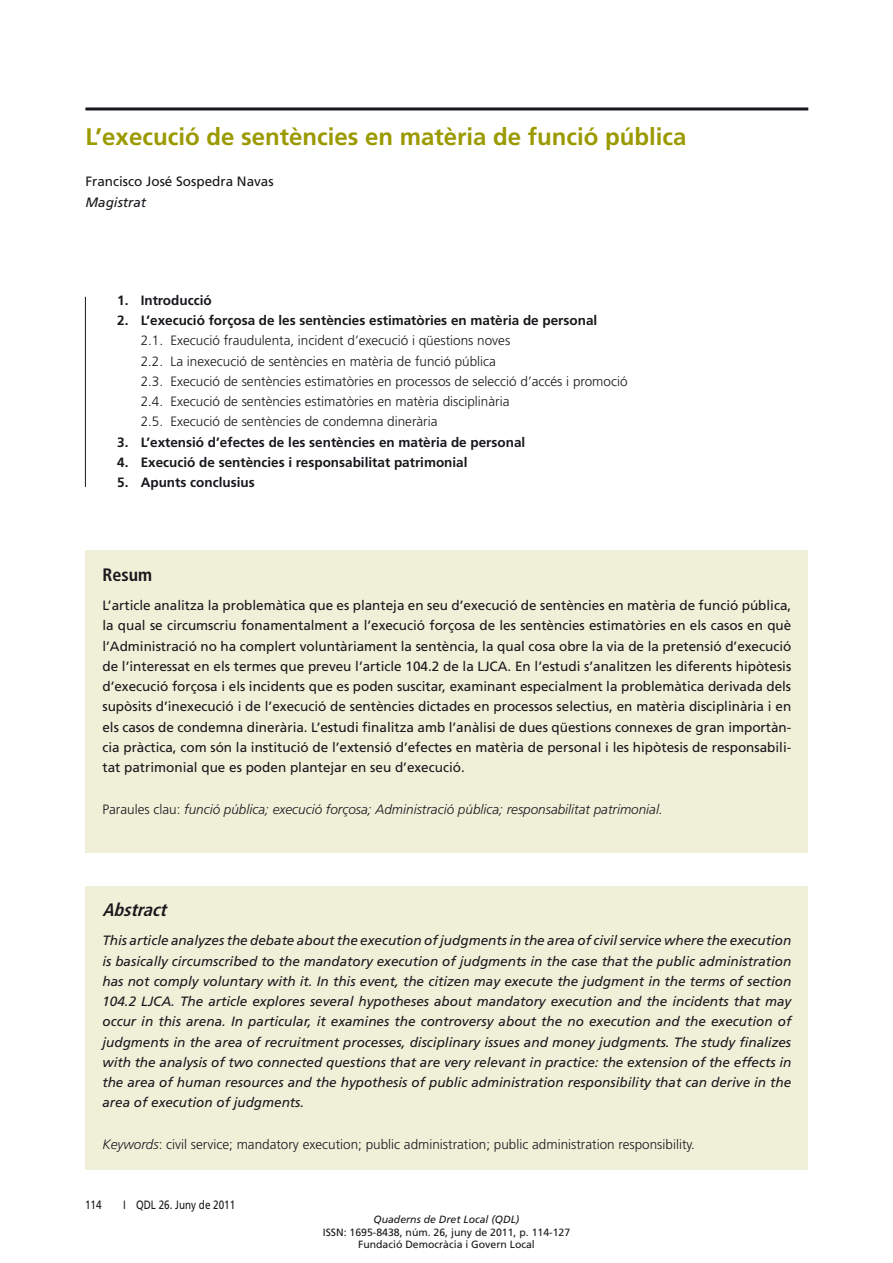
<style>
.page{position:relative;width:893px;height:1263px;background:#fff}
.page>*{position:absolute;margin:0;border:0;box-sizing:border-box;transform-origin:0 0}
.t1{font:700 24px "Frutiger";color:#9b9a01}
.t2{font:italic 700 condensed 18px "Frutiger";color:#1a171c}
.t3{font:700 condensed 18px "Frutiger";color:#1a171c}
.t4{font:13.5px/20.2px "Frutiger";color:#1a171c}
.t5{font:italic 13.5px/20.2px "Frutiger";color:#1a171c;text-align:justify}
.t6{font:300 13.5px/20.2px "Frutiger";color:#1a171c}
.t7{font:700 13.5px "Frutiger";color:#1a171c}
.t8{font:italic 300 13.5px "Frutiger";color:#1a171c}
.t9{font:12.15px "Frutiger";color:#1a171c;scale:.82 1}
.t10{font:10.5px/12.6px "Frutiger";color:#1a171c;text-align:center}
.s1{font-style:italic}
.s2{font-weight:700}
.s3{font-style:normal}
</style>
<div class="page">
<hr style="left:85px;top:107px;width:723px;height:3px;background:#1a171c">
<hr style="left:85px;top:297px;width:1px;height:190px;background:#1a171c">
<div style="left:85px;top:550px;width:723px;height:303px;background:#f0f0d9"></div>
<div style="left:85px;top:885px;width:723px;height:284px;background:#f0f0d9"></div>
<p class="t1" style="left:85px;top:122px;width:603px">L’execució de sentències en matèria de funció pública</p>
<p class="t4" style="left:85px;top:171px;width:190px">Francisco José Sospedra Navas<br><span class="s1">Magistrat</span></p>
<p class="t7" style="left:117px;top:292px;width:96px">1. Introducció</p>
<p class="t6" style="left:141px;top:310px;width:488px;text-indent:-23px"><span class="s2">2. L’execució forçosa de les sentències estimatòries en matèria de personal<br></span>2.1. Execució fraudulenta, incident d’execució i qüestions noves<br>2.2. La inexecució de sentències en matèria de funció pública<br>2.3. Execució de sentències estimatòries en processos de selecció d’accés i promoció 2.4. Execució de sentències estimatòries en matèria disciplinària<br>2.5. Execució de sentències de condemna dinerària</p>
<p class="t7" style="left:117px;top:434px;width:409px">3. L’extensió d’efectes de les sentències en matèria de personal</p>
<p class="t7" style="left:117px;top:454px;width:352px">4. Execució de sentències i responsabilitat patrimonial</p>
<p class="t7" style="left:117px;top:474px;width:139px">5. Apunts conclusius</p>
<p class="t3" style="left:102px;top:564px;width:51px">Resum</p>
<p class="t4" style="left:102px;top:595px;width:690px;text-align:justify">L’article analitza la problemàtica que es planteja en seu d’execució de sentències en matèria de funció pública, la qual se circumscriu fonamentalment a l’execució forçosa de les sentències estimatòries en els casos en què l’Administració no ha complert voluntàriament la sentència, la qual cosa obre la via de la pretensió d’execució de l’interessat en els termes que preveu l’article 104.2 de la LJCA. En l’estudi s’analitzen les diferents hipòtesis d’execució forçosa i els incidents que es poden suscitar, examinant especialment la problemàtica derivada dels supòsits d’inexecució i de l’execució de sentències dictades en processos selectius, en matèria disciplinària i en els casos de condemna dinerària. L’estudi finalitza amb l’anàlisi de dues qüestions connexes de gran importàn&shy;cia pràctica, com són la institució de l’extensió d’efectes en matèria de personal i les hipòtesis de responsabili&shy;tat patrimonial que es poden plantejar en seu d’execució.</p>
<p class="t8" style="left:102px;top:801px;width:562px"><span class="s3">Paraules clau:</span> funció pública; execució forçosa; Administració pública; responsabilitat patrimonial.</p>
<p class="t2" style="left:102px;top:899px;width:71px">Abstract</p>
<p class="t5" style="left:102px;top:931px;width:690px">This article analyzes the debate about the execution of judgments in the area of civil service where the execution is basically circumscribed to the mandatory execution of judgments in the case that the public administration has not comply voluntary with it. In this event, the citizen may execute the judgment in the terms of section 104.2 LJCA. The article explores several hypotheses about mandatory execution and the incidents that may occur in this arena. In particular, it examines the controversy about the no execution and the execution of judgments in the area of recruitment processes, disciplinary issues and money judgments. The study finalizes with the analysis of two connected questions that are very relevant in practice: the extension of the effects in the area of human resources and the hypothesis of public administration responsibility that can derive in the area of execution of judgments.</p>
<p class="t6" style="left:102px;top:1134px;width:594px"><span class="s1">Keywords</span>: civil service; mandatory execution; public administration; public administration responsibility.</p>
<p class="t9" style="left:85px;top:1198px;width:22px">114</p>
<p class="t9" style="left:123px;top:1198px;width:138px">I QDL 26. Juny de 2011</p>
<p class="t10" style="left:323px;top:1213px;width:249px"><span class="s1">Quaderns de Dret Local (QDL)<br></span>ISSN: 1695-8438, núm. 26, juny de 2011, p. 114-127<br>Fundació Democràcia i Govern Local</p>
</div>
